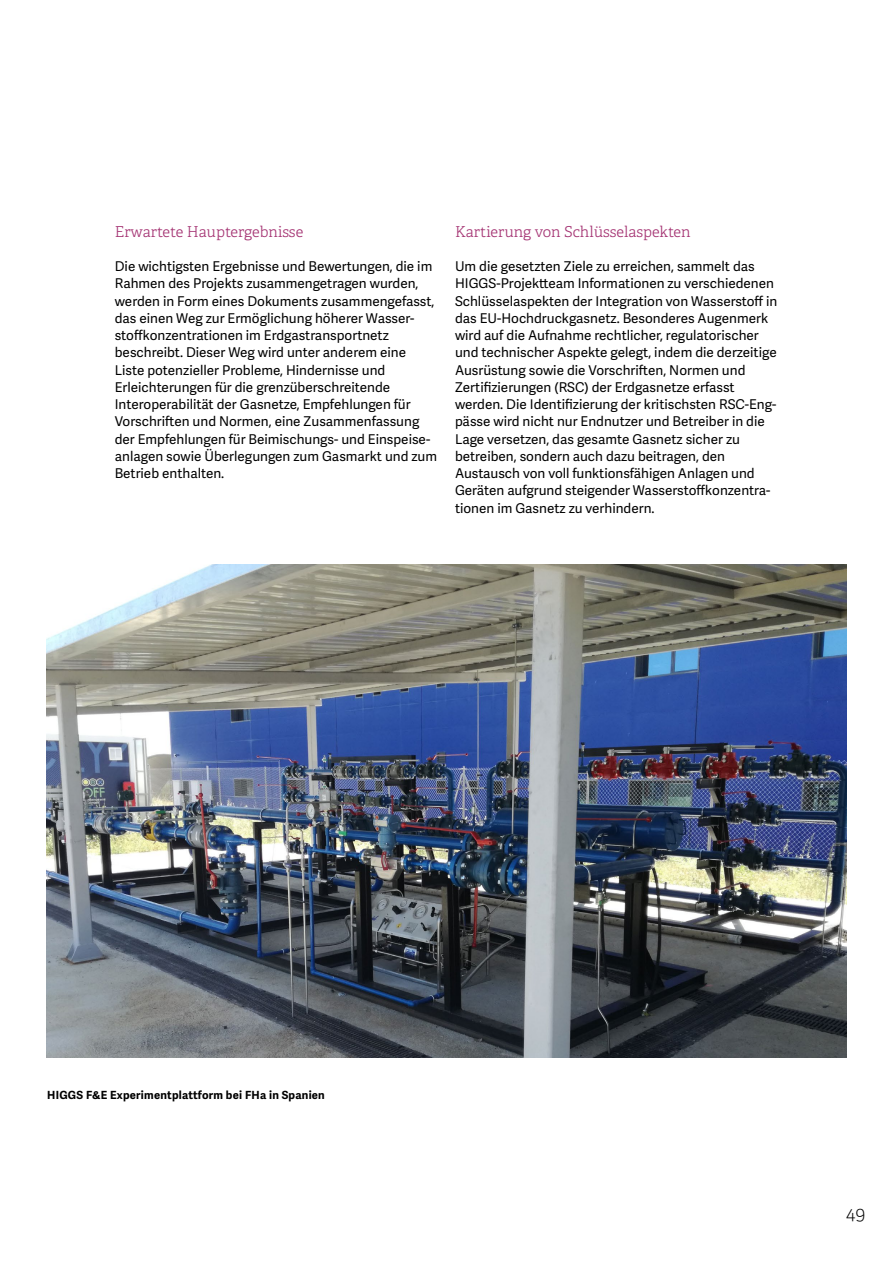
<style>
.page{position:relative;width:893px;height:1263px;background:#fff}
.page>*{position:absolute;margin:0;border:0;box-sizing:border-box;transform-origin:0 0}
.t1{font:100 19.5px "Adelle";color:#000}
.t2{font:300 15px "Adelle";color:#a53574}
.t3{font:13.5px/17.2px "Adelle Sans";color:#000}
.t4{font:700 11.25px "Adelle Sans";letter-spacing:.02em;color:#000}
</style>
<div class="page">
<img style="left:47px;top:564px;width:799px;height:494px">
<p class="t2" style="left:115px;top:222px;width:190px">Erwartete Hauptergebnisse</p>
<p class="t3" style="left:115px;top:258px;width:324px">Die wichtigsten Ergebnisse und Bewertungen, die im Rahmen des Projekts zusammengetragen wurden, werden in Form eines Dokuments zusammengefasst, das einen Weg zur Ermöglichung höherer Wasser&shy;stoffkonzentrationen im Erdgastransportnetz beschreibt. Dieser Weg wird unter anderem eine Liste potenzieller Probleme, Hindernisse und Erleichterungen für die grenzüberschreitende Interoperabilität der Gasnetze, Empfehlungen für Vorschriften und Normen, eine Zusammenfassung der Empfehlungen für Beimischungs- und Einspeise&shy;anlagen sowie Überlegungen zum Gasmarkt und zum Betrieb enthalten.</p>
<p class="t2" style="left:455px;top:222px;width:237px">Kartierung von Schlüsselaspekten</p>
<p class="t3" style="left:455px;top:258px;width:324px">Um die gesetzten Ziele zu erreichen, sammelt das HIGGS-Projektteam Informationen zu verschiedenen Schlüsselaspekten der Integration von Wasserstoff in das EU-Hochdruckgasnetz. Besonderes Augenmerk wird auf die Aufnahme rechtlicher, regulatorischer und technischer Aspekte gelegt, indem die derzeitige Ausrüstung sowie die Vorschriften, Normen und Zertifizierungen (RSC) der Erdgasnetze erfasst werden. Die Identifizierung der kritischsten RSC-Eng&shy;pässe wird nicht nur Endnutzer und Betreiber in die Lage versetzen, das gesamte Gasnetz sicher zu betreiben, sondern auch dazu beitragen, den Austausch von voll funktionsfähigen Anlagen und Geräten aufgrund steigender Wasserstoffkonzentra&shy;tionen im Gasnetz zu verhindern.</p>
<p class="t4" style="left:47px;top:1088px;width:279px">HIGGS F&amp;E Experimentplattform bei FHa in Spanien</p>
<h1 class="t1" style="left:846px;top:1201px;width:21px">49</h1>
</div>
